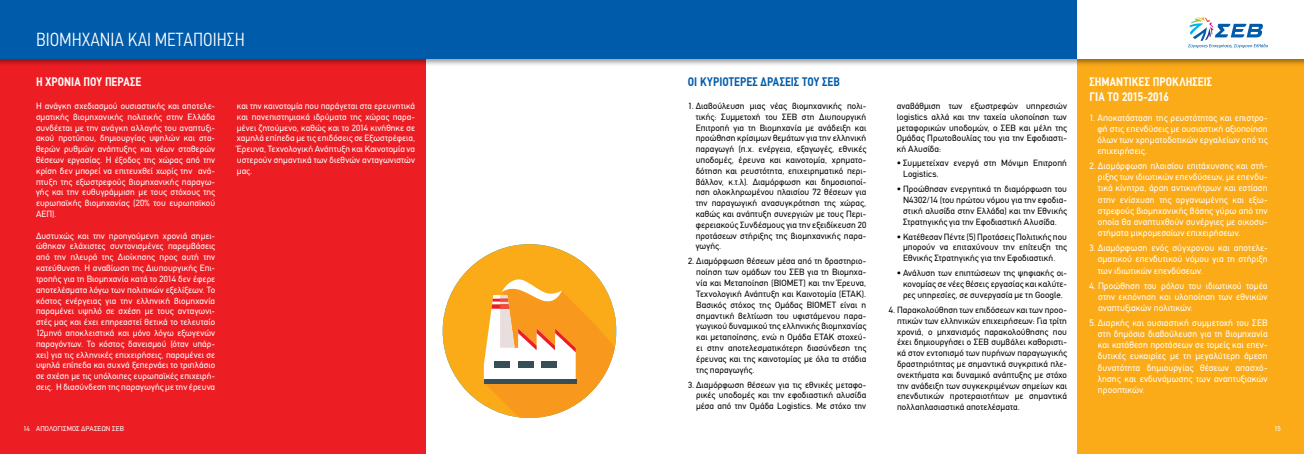
<style>
.page{position:relative;width:1304px;height:454px;background:#fff}
.page>*{position:absolute;margin:0;border:0;box-sizing:border-box;transform-origin:0 0}
.t1{font:300 condensed 19px "PF Din Text";color:#fff}
.t2{font:700 12.5px/15px "PF Din Text Condensed";letter-spacing:.005em;color:#fff}
.t3{font:700 12.5px "PF Din Text Condensed";letter-spacing:.005em;color:#005baa}
.t4{font:9.3px/11.2px "PF Din Text";letter-spacing:.01em;color:#fff;text-align:justify}
.t5{font:9px/10.8px "PF Din Text";letter-spacing:.01em;color:#000;text-align:justify}
.t6{font:9px/10.8px "PF Din Text";letter-spacing:.01em;color:#fff;text-align:justify}
.t7{font:7px "PF Din Text";letter-spacing:.015em;color:#fff}
</style>
<div class="page">
<div style="left:0;top:0;width:426px;height:454px;background:#ed1d24"></div>
<div style="left:1078px;top:0;width:226px;height:454px;background:#fbab18"></div>
<div style="left:0;top:0;width:1304px;height:67px;background:#000;opacity:.4"></div>
<div style="left:0;top:0;width:1304px;height:58px;background:#005baa"></div>
<div style="left:1078px;top:0;width:226px;height:58px;background:#fff"></div>
<svg style="left:1188px;top:17px;width:80px;height:31px"></svg>
<svg style="left:442px;top:244px;width:152px;height:161px;fill:#fbab18"></svg>
<svg style="left:484px;top:273px;width:132px;height:145px"></svg>
<h1 class="t1" style="left:36px;top:28px;width:210px">ΒΙΟΜΗΧΑΝΙΑ ΚΑΙ ΜΕΤΑΠΟΙΗΣΗ</h1>
<h2 class="t2" style="left:36px;top:75px;width:107px">Η ΧΡΟΝΙΑ ΠΟΥ ΠΕΡΑΣΕ</h2>
<h2 class="t3" style="left:688px;top:75px;width:153px">ΟΙ ΚΥΡΙΟΤΕΡΕΣ ΔΡΑΣΕΙΣ ΤΟΥ ΣΕΒ</h2>
<h2 class="t2" style="left:1089px;top:75px;width:124px">ΣΗΜΑΝΤΙΚΕΣ ΠΡΟΚΛΗΣΕΙΣ<br>ΓΙΑ ΤΟ 2015-2016</h2>
<p class="t6" style="left:237px;top:100px;width:180px">και την καινοτομία που παράγεται στα ερευνητικά και πανεπιστημιακά ιδρύματα της χώρας παρα&shy;μένει ζητούμενο, καθώς και το 2014 κινήθηκε σε χαμηλά επίπεδα με τις επιδόσεις σε Εξωστρέφεια, Έρευνα, Τεχνολογική Ανάπτυξη και Καινοτομία να υστερούν σημαντικά των διεθνών ανταγωνιστών μας.</p>
<p class="t6" style="left:36px;top:100px;width:181px">Η ανάγκη σχεδιασμού ουσιαστικής και αποτελε&shy;σματικής βιομηχανικής πολιτικής στην Ελλάδα συνδέεται με την ανάγκη αλλαγής του αναπτυξι&shy;ακού προτύπου, δημιουργίας υψηλών και στα&shy;θερών ρυθμών ανάπτυξης και νέων σταθερών θέσεων εργασίας. Η έξοδος της χώρας από την κρίση δεν μπορεί να επιτευχθεί χωρίς την ανά&shy;πτυξη της εξωστρεφούς βιομηχανικής παραγω&shy;γής και την ευθυγράμμιση με τους στόχους της ευρωπαϊκής βιομηχανίας (20% του ευρωπαϊκού ΑΕΠ).</p>
<p class="t6" style="left:36px;top:230px;width:181px">Δυστυχώς και την προηγούμενη χρονιά σημει&shy;ώθηκαν ελάχιστες συντονισμένες παρεμβάσεις από την πλευρά της Διοίκησης προς αυτή την κατεύθυνση. Η αναβίωση της Διυπουργικής Επι&shy;τροπής για τη Βιομηχανία κατά το 2014 δεν έφερε αποτελέσματα λόγω των πολιτικών εξελίξεων. Το κόστος ενέργειας για την ελληνική βιομηχανία παραμένει υψηλό σε σχέση με τους ανταγωνι&shy;στές μας και έχει επηρεαστεί θετικά το τελευταίο 12μηνό αποκλειστικά και μόνο λόγω εξωγενών παραγόντων. Το κόστος δανεισμού (όταν υπάρ&shy;χει) για τις ελληνικές επιχειρήσεις, παραμένει σε υψηλά επίπεδα και συχνά ξεπερνάει το τριπλάσιο σε σχέση με τις υπόλοιπες ευρωπαϊκές επιχειρή&shy;σεις. Η διασύνδεση της παραγωγής με την έρευνα</p>
<p class="t5" style="left:696px;top:100px;width:172px;text-indent:-8px">1. Διαβούλευση μιας νέας βιομηχανικής πολι&shy;τικής: Συμμετοχή του ΣΕΒ στη Διυπουργική Επιτροπή για τη Βιομηχανία με ανάδειξη και προώθηση κρίσιμων θεμάτων για την ελληνική παραγωγή (π.χ. ενέργεια, εξαγωγές, εθνικές υποδομές, έρευνα και καινοτομία, χρηματο&shy;δότηση και ρευστότητα, επιχειρηματικό περι&shy;βάλλον, κ.τ.λ). Διαμόρφωση και δημοσιοποί&shy;ηση ολοκληρωμένου πλαισίου 72 θέσεων για την παραγωγική ανασυγκρότηση της χώρας, καθώς και ανάπτυξη συνεργιών με τους Περι&shy;φερειακούς Συνδέσμους για την εξειδίκευση 20 προτάσεων στήριξης της βιομηχανικής παρα&shy;γωγής.</p>
<p class="t5" style="left:696px;top:256px;width:171px;text-indent:-8px">2. Διαμόρφωση θέσεων μέσα από τη δραστηριο&shy;ποίηση των ομάδων του ΣΕΒ για τη Βιομηχα&shy;νία και Μεταποίηση (ΒΙΟΜΕΤ) και την Έρευνα, Τεχνολογική Ανάπτυξη και Καινοτομία (ΕΤΑΚ).<br>Βασικός στόχος της Ομάδας ΒΙΟΜΕΤ είναι η σημαντική βελτίωση του υφιστάμενου παρα&shy;γωγικού δυναμικού της ελληνικής βιομηχανίας και μεταποίησης, ενώ η Ομάδα ΕΤΑΚ στοχεύ&shy;ει στην αποτελεσματικότερη διασύνδεση της έρευνας και της καινοτομίας με όλα τα στάδια της παραγωγής.</p>
<p class="t5" style="left:696px;top:379px;width:172px;text-indent:-8px">3. Διαμόρφωση θέσεων για τις εθνικές μεταφο&shy;ρικές υποδομές και την εφοδιαστική αλυσίδα μέσα από την Ομάδα Logistics. Με στόχο την</p>
<p class="t5" style="left:897px;top:100px;width:172px">αναβάθμιση των εξωστρεφών υπηρεσιών logistics αλλά και την ταχεία υλοποίηση των μεταφορικών υποδομών, ο ΣΕΒ και μέλη της Ομάδας Πρωτοβουλίας του για την Εφοδιαστι&shy;κή Αλυσίδα:</p>
<p class="t5" style="left:903px;top:158px;width:165px;text-indent:-6px">• Συμμετείχαν ενεργά στη Μόνιμη Επιτροπή<br>Logistics.</p>
<p class="t5" style="left:903px;top:184px;width:165px;text-indent:-6px">• Προώθησαν ενεργητικά τη διαμόρφωση του Ν4302/14 (του πρώτου νόμου για την εφοδια&shy;στική αλυσίδα στην Ελλάδα) και την Εθνικής Στρατηγικής για την Εφοδιαστική Αλυσίδα.</p>
<p class="t5" style="left:903px;top:231px;width:165px;text-indent:-6px">• Κατέθεσαν Πέντε (5) Προτάσεις Πολιτικής που μπορούν να επιταχύνουν την επίτευξη της Εθνικής Στρατηγικής για την Εφοδιαστική.</p>
<p class="t5" style="left:903px;top:268px;width:165px;text-indent:-6px">• Ανάλυση των επιπτώσεων της ψηφιακής οι&shy;κονομίας σε νέες θέσεις εργασίας και καλύτε&shy;ρες υπηρεσίες, σε συνεργασία με τη Google.</p>
<p class="t5" style="left:897px;top:304px;width:171px;text-indent:-8px">4. Παρακολούθηση των επιδόσεων και των προο&shy;πτικών των ελληνικών επιχειρήσεων: Για τρίτη χρονιά, ο μηχανισμός παρακολούθησης που έχει δημιουργήσει ο ΣΕΒ συμβάλει καθοριστι&shy;κά στον εντοπισμό των πυρήνων παραγωγικής δραστηριότητας με σημαντικά συγκριτικά πλε&shy;ονεκτήματα και δυναμικό ανάπτυξης με στόχο την ανάδειξη των συγκεκριμένων σημείων και επενδυτικών προτεραιοτήτων με σημαντικά πολλαπλασιαστικά αποτελέσματα.</p>
<p class="t4" style="left:1097px;top:112px;width:172px;text-indent:-8px">1. Αποκατάσταση της ρευστότητας και επιστρο&shy;φή στις επενδύσεις με ουσιαστική αξιοποίηση όλων των χρηματοδοτικών εργαλείων από τις επιχειρήσεις.</p>
<p class="t4" style="left:1098px;top:160px;width:171px;text-indent:-9px">2. Διαμόρφωση πλαισίου επιτάχυνσης και στή&shy;ριξης των ιδιωτικών επενδύσεων, με επενδυ&shy;τικά κίνητρα, άρση αντικινήτρων και εστίαση στην ενίσχυση της οργανωμένης και εξω&shy;στρεφούς βιομηχανικής βάσης γύρω από την οποία θα αναπτυχθούν συνέργιες με οικοσυ&shy;στήματα μικρομεσαίων επιχειρήσεων.</p>
<p class="t4" style="left:1098px;top:242px;width:171px;text-indent:-8px">3. Διαμόρφωση ενός σύγχρονου και αποτελε&shy;σματικού επενδυτικού νόμου για τη στήριξη των ιδιωτικών επενδύσεων.</p>
<p class="t4" style="left:1098px;top:280px;width:171px;text-indent:-9px">4. Προώθηση του ρόλου του ιδιωτικού τομέα στην εκπόνηση και υλοποίηση των εθνικών αναπτυξιακών πολιτικών.</p>
<p class="t4" style="left:1098px;top:317px;width:171px;text-indent:-8px">5. Διαρκής και ουσιαστική συμμετοχή του ΣΕΒ στη δημόσια διαβούλευση για τη βιομηχανία και κατάθεση προτάσεων σε τομείς και επεν&shy;δυτικές ευκαιρίες με τη μεγαλύτερη άμεση δυνατότητα δημιουργίας θέσεων απασχό&shy;λησης και ενδυνάμωσης των αναπτυξιακών προοπτικών.</p>
<p class="t7" style="left:36px;top:425px;width:89px">ΑΠΟΛΟΓΙΣΜΟΣ ΔΡΑΣΕΩΝ ΣΕΒ</p>
<p class="t7" style="left:23px;top:425px;width:8px">14</p>
<p class="t7" style="left:1274px;top:425px;width:8px">15</p>
</div>
